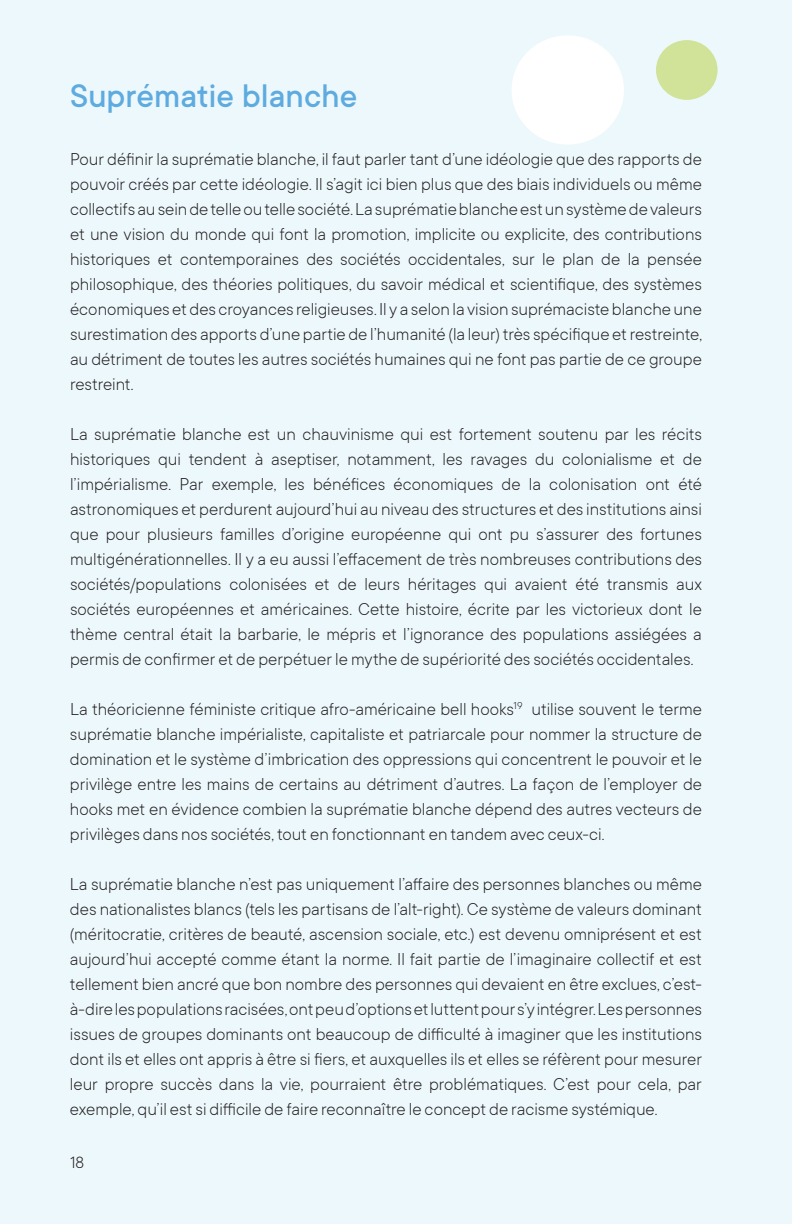
<style>
.page{position:relative;width:792px;height:1224px;background:#edf8fd}
.page>*{position:absolute;margin:0;border:0;box-sizing:border-box;transform-origin:0 0}
.t1{font:500 36px "TT Commons";color:#5eabdf}
.t2{font:300 19px/25px "TT Commons";color:#231f20;text-align:justify}
.t3{font:300 18px "TT Commons";color:#231f20}
</style>
<div class="page">
<div style="left:656px;top:40px;width:62px;height:60px;background:#d1e398;border-radius:50%"></div>
<div style="left:511px;top:35px;width:113px;height:110px;background:#fff;border-radius:50%"></div>
<h1 class="t1" style="left:70px;top:73px;width:289px">Suprématie blanche</h1>
<p class="t2" style="left:70px;top:146px;width:634px">Pour définir la suprématie blanche, il faut parler tant d’une idéologie que des rapports de pouvoir créés par cette idéologie. Il s’agit ici bien plus que des biais individuels ou même collectifs au sein de telle ou telle société. La suprématie blanche est un système de valeurs et une vision du monde qui font la promotion, implicite ou explicite, des contributions historiques et contemporaines des sociétés occidentales, sur le plan de la pensée philosophique, des théories politiques, du savoir médical et scientifique, des systèmes économiques et des croyances religieuses. Il y a selon la vision suprémaciste blanche une surestimation des apports d’une partie de l’humanité (la leur) très spécifique et restreinte, au détriment de toutes les autres sociétés humaines qui ne font pas partie de ce groupe restreint.</p>
<p class="t2" style="left:70px;top:421px;width:634px">La suprématie blanche est un chauvinisme qui est fortement soutenu par les récits historiques qui tendent à aseptiser, notamment, les ravages du colonialisme et de l’impérialisme. Par exemple, les bénéfices économiques de la colonisation ont été astronomiques et perdurent aujourd’hui au niveau des structures et des institutions ainsi que pour plusieurs familles d’origine européenne qui ont pu s’assurer des fortunes multigénérationnelles. Il y a eu aussi l’effacement de très nombreuses contributions des sociétés/populations colonisées et de leurs héritages qui avaient été transmis aux sociétés européennes et américaines. Cette histoire, écrite par les victorieux dont le thème central était la barbarie, le mépris et l’ignorance des populations assiégées a permis de confirmer et de perpétuer le mythe de supériorité des sociétés occidentales.</p>
<p class="t2" style="left:70px;top:696px;width:634px">La théoricienne féministe critique afro-américaine bell hooks<sup>19</sup> utilise souvent le terme suprématie blanche impérialiste, capitaliste et patriarcale pour nommer la structure de domination et le système d’imbrication des oppressions qui concentrent le pouvoir et le privilège entre les mains de certains au détriment d’autres. La façon de l’employer de hooks met en évidence combien la suprématie blanche dépend des autres vecteurs de privilèges dans nos sociétés, tout en fonctionnant en tandem avec ceux-ci.</p>
<p class="t2" style="left:70px;top:871px;width:634px">La suprématie blanche n’est pas uniquement l’affaire des personnes blanches ou même des nationalistes blancs (tels les partisans de l’alt-right). Ce système de valeurs dominant (méritocratie, critères de beauté, ascension sociale, etc.) est devenu omniprésent et est aujourd’hui accepté comme étant la norme. Il fait partie de l’imaginaire collectif et est tellement bien ancré que bon nombre des personnes qui devaient en être exclues, c’est&shy;à-dire les populations racisées, ont peu d’options et luttent pour s’y intégrer. Les personnes issues de groupes dominants ont beaucoup de difficulté à imaginer que les institutions dont ils et elles ont appris à être si fiers, et auxquelles ils et elles se réfèrent pour mesurer leur propre succès dans la vie, pourraient être problématiques. C’est pour cela, par exemple, qu’il est si difficile de faire reconnaître le concept de racisme systémique.</p>
<p class="t3" style="left:70px;top:1151px;width:16px">18</p>
</div>
